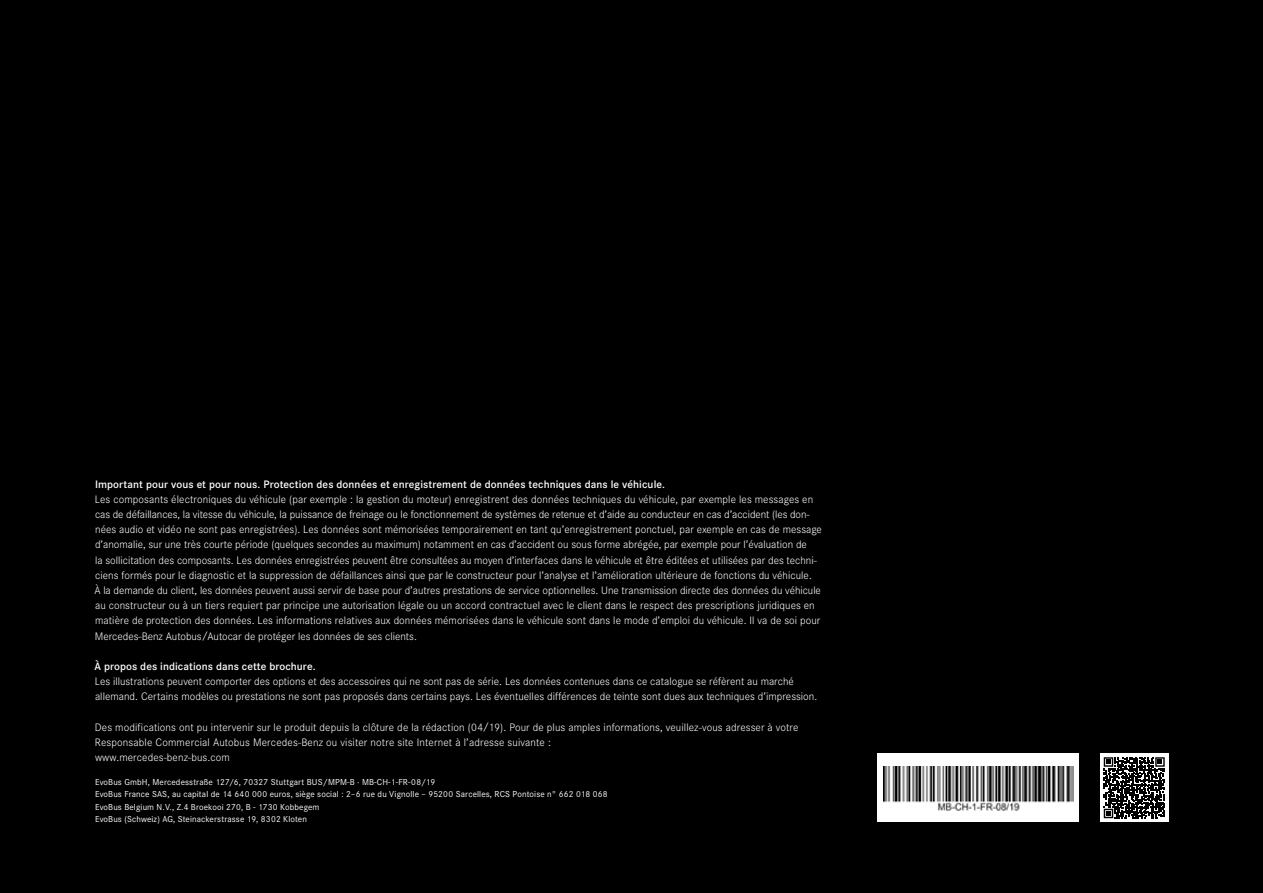
<style>
.page{position:relative;width:1263px;height:893px;background:#000}
.page>*{position:absolute;margin:0;border:0;box-sizing:border-box;transform-origin:0 0}
.t1{font:300 11.25px/15.1px "Daimler CS";letter-spacing:.005em;color:#fff}
.t2{font:600 11.25px "Daimler CS";letter-spacing:.01em;color:#fff}
.t3{font:9px/12.1px "Daimler CS";letter-spacing:.015em;color:#fff}
</style>
<div class="page">
<div style="left:1100px;top:754px;width:68px;height:68px;background:#fff"></div>
<svg style="left:1103px;top:757px;width:55px;height:62px"></svg>
<svg style="left:1104px;top:757px;width:61px;height:61px"></svg>
<div style="left:878px;top:754px;width:201px;height:68px;background:#fff"></div>
<img style="left:883px;top:766px;width:190px;height:45px">
<p class="t2" style="left:95px;top:476px;width:572px">Important pour vous et pour nous. Protection des données et enregistrement de données techniques dans le véhicule.</p>
<p class="t1" style="left:94px;top:491px;width:729px">Les composants électroniques du véhicule (par exemple : la gestion du moteur) enregistrent des données techniques du véhicule, par exemple les messages en cas de défaillances, la vitesse du véhicule, la puissance de freinage ou le fonctionnement de systèmes de retenue et d’aide au conducteur en cas d’accident (les don&shy;nées audio et vidéo ne sont pas enregistrées). Les données sont mémorisées temporairement en tant qu’enregistrement ponctuel, par exemple en cas de message d’anomalie, sur une très courte période (quelques secondes au maximum) notamment en cas d’accident ou sous forme abrégée, par exemple pour l’évaluation de<br>la sollicitation des composants. Les données enregistrées peuvent être consultées au moyen d’interfaces dans le véhicule et être éditées et utilisées par des techni&shy;ciens formés pour le diagnostic et la suppression de défaillances ainsi que par le constructeur pour l’analyse et l’amélioration ultérieure de fonctions du véhicule.<br>À la demande du client, les données peuvent aussi servir de base pour d’autres prestations de service optionnelles. Une transmission directe des données du véhicule au constructeur ou à un tiers requiert par principe une autorisation légale ou un accord contractuel avec le client dans le respect des prescriptions juridiques en matière de protection des données. Les informations relatives aux données mémorisées dans le véhicule sont dans le mode d’emploi du véhicule. Il va de soi pour Mercedes-Benz Autobus/Autocar de protéger les données de ses clients.</p>
<p class="t2" style="left:94px;top:658px;width:223px">À propos des indications dans cette brochure.</p>
<p class="t1" style="left:95px;top:673px;width:724px">Les illustrations peuvent comporter des options et des accessoires qui ne sont pas de série. Les données contenues dans ce catalogue se réfèrent au marché allemand. Certains modèles ou prestations ne sont pas proposés dans certains pays. Les éventuelles différences de teinte sont dues aux techniques d’impression.</p>
<p class="t1" style="left:95px;top:719px;width:705px">Des modifications ont pu intervenir sur le produit depuis la clôture de la rédaction (04/19). Pour de plus amples informations, veuillez-vous adresser à votre<br>Responsable Commercial Autobus Mercedes-Benz ou visiter notre site Internet à l’adresse suivante :<br>www.mercedes-benz-bus.com</p>
<p class="t3" style="left:95px;top:776px;width:514px">EvoBus GmbH, Mercedesstraße 127/6, 70327 Stuttgart BUS/MPM-B · MB-CH-1-FR-08/19<br>EvoBus France SAS, au capital de 14 640 000 euros, siège social : 2–6 rue du Vignolle – 95200 Sarcelles, RCS Pontoise n° 662 018 068<br>EvoBus Belgium N.V., Z.4 Broekooi 270, B - 1730 Kobbegem<br>EvoBus (Schweiz) AG, Steinackerstrasse 19, 8302 Kloten</p>
</div>
